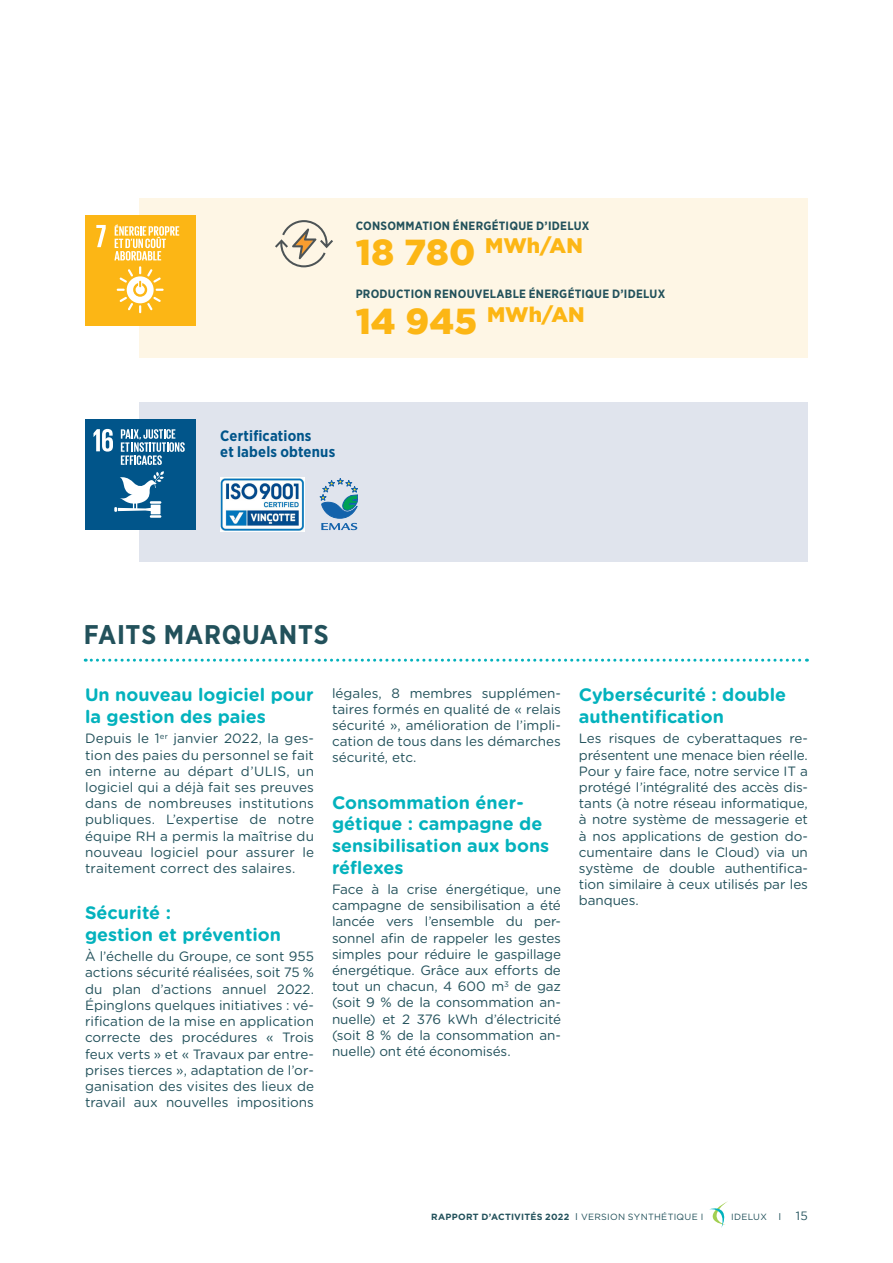
<style>
.page{position:relative;width:893px;height:1263px;background:#fff}
.page>*{position:absolute;margin:0;border:0;box-sizing:border-box;transform-origin:0 0}
.t1{font:700 27px "Gotham Narrow";letter-spacing:.03em;color:#22515b}
.t2{font:900 21px "Gotham";color:#fcb615}
.Titre_fait_marquants{font:700 18px/21.6px "Gotham Rounded";color:#03b2bd}
.t3{font:700 15px/16.5px "Gotham Narrow";letter-spacing:.01em;color:#01558a}
.txt_courant{font:13.5px/16.2px "Gotham Rounded";color:#22515b;text-align:justify}
.t4{font:700 12px "Gotham Narrow";letter-spacing:.02em;color:#22515b}
.t5{font:700 9px "Gotham";letter-spacing:.03em;color:#22515b}
.t6{font:9px "Gotham";letter-spacing:.025em;color:#22515b}
.s1{font-size:36px}
.s2{font-weight:400;font-size:9.75px}
.s3{font-weight:400}
.s4{font-size:9.75px}
.s5{font-size:12px}
</style>
<div class="page">
<svg style="left:709px;top:1201px;width:19px;height:27px"></svg>
<div style="left:140px;top:403px;width:668px;height:159px;background:#e0e4ed"></div>
<div style="left:85px;top:420px;width:110px;height:110px;background:#01558a"></div>
<svg style="left:114px;top:471px;width:50px;height:47px"></svg>
<svg style="left:93px;top:429px;width:20px;height:23px"></svg>
<svg style="left:121px;top:429px;width:64px;height:36px"></svg>
<div style="left:140px;top:199px;width:668px;height:159px;background:#fef6e5"></div>
<div style="left:85px;top:216px;width:110px;height:110px;background:#fcb615"></div>
<svg style="left:96px;top:225px;width:10px;height:22px"></svg>
<svg style="left:114px;top:224px;width:65px;height:89px"></svg>
<svg style="left:275px;top:220px;width:58px;height:47px"></svg>
<svg style="left:320px;top:478px;width:38px;height:52px"></svg>
<img style="left:220px;top:478px;width:85px;height:53px">
<svg style="left:85px;top:659px;width:722px;height:3px"></svg>
<p class="t4" style="left:356px;top:218px;width:235px">CONSOMMATION ÉNERGÉTIQUE D’IDELUX</p>
<p class="t2" style="left:356px;top:234px;width:229px"><span class="s1">18 780</span> MWh/AN</p>
<p class="t4" style="left:356px;top:286px;width:311px">PRODUCTION RENOUVELABLE ÉNERGÉTIQUE D’IDELUX</p>
<p class="t2" style="left:356px;top:302px;width:230px"><span class="s1">14 945</span> MWh/AN</p>
<p class="t3" style="left:220px;top:427px;width:116px">Certifications<br>et labels obtenus</p>
<p class="t1" style="left:84px;top:617px;width:246px">FAITS MARQUANTS</p>
<p class="Titre_fait_marquants" style="left:85px;top:683px;width:230px">Un nouveau logiciel pour la gestion des paies</p>
<p class="txt_courant" style="left:85px;top:730px;width:230px">Depuis le 1<sup>er</sup> janvier 2022, la ges&shy;tion des paies du personnel se fait en interne au départ d’ULIS, un logiciel qui a déjà fait ses preuves dans de nombreuses institutions publiques. L’expertise de notre équipe RH a permis la maîtrise du nouveau logiciel pour assurer le traitement correct des salaires.</p>
<p class="Titre_fait_marquants" style="left:85px;top:901px;width:198px">Sécurité :<br>gestion et prévention</p>
<p class="txt_courant" style="left:85px;top:948px;width:230px">À l’échelle du Groupe, ce sont 955 actions sécurité réalisées, soit 75 % du plan d’actions annuel 2022.<br>Épinglons quelques initiatives : vé&shy;rification de la mise en application correcte des procédures « Trois feux verts » et « Travaux par entre&shy;prises tierces », adaptation de l’or&shy;ganisation des visites des lieux de travail aux nouvelles impositions</p>
<p class="txt_courant" style="left:332px;top:684px;width:230px">légales, 8 membres supplémen&shy;taires formés en qualité de « relais sécurité », amélioration de l’impli&shy;cation de tous dans les démarches sécurité, etc.</p>
<p class="Titre_fait_marquants" style="left:332px;top:791px;width:219px">Consommation éner&shy;gétique : campagne de sensibilisation aux bons réflexes</p>
<p class="txt_courant" style="left:332px;top:880px;width:230px">Face à la crise énergétique, une campagne de sensibilisation a été lancée vers l’ensemble du per&shy;sonnel afin de rappeler les gestes simples pour réduire le gaspillage énergétique. Grâce aux efforts de tout un chacun, 4 600 m<sup>3</sup> de gaz (soit 9 % de la consommation an&shy;nuelle) et 2 376 kWh d’électricité (soit 8 % de la consommation an&shy;nuelle) ont été économisés.</p>
<p class="Titre_fait_marquants" style="left:579px;top:683px;width:209px">Cybersécurité : double authentification</p>
<p class="txt_courant" style="left:579px;top:730px;width:230px">Les risques de cyberattaques re&shy;présentent une menace bien réelle.<br>Pour y faire face, notre service IT a protégé l’intégralité des accès dis&shy;tants (à notre réseau informatique, à notre système de messagerie et à nos applications de gestion do&shy;cumentaire dans le Cloud) via un système de double authentifica&shy;tion similaire à ceux utilisés par les banques.</p>
<p class="t5" style="left:431px;top:1212px;width:274px">RAPPORT D’ACTIVITÉS 2022 <span class="s2">I</span> <span class="s3">VERSION SYNTHÉTIQUE</span> <span class="s3">I</span></p>
<p class="t6" style="left:731px;top:1211px;width:78px">IDELUX <span class="s4">I</span> <span class="s5">15</span></p>
</div>
